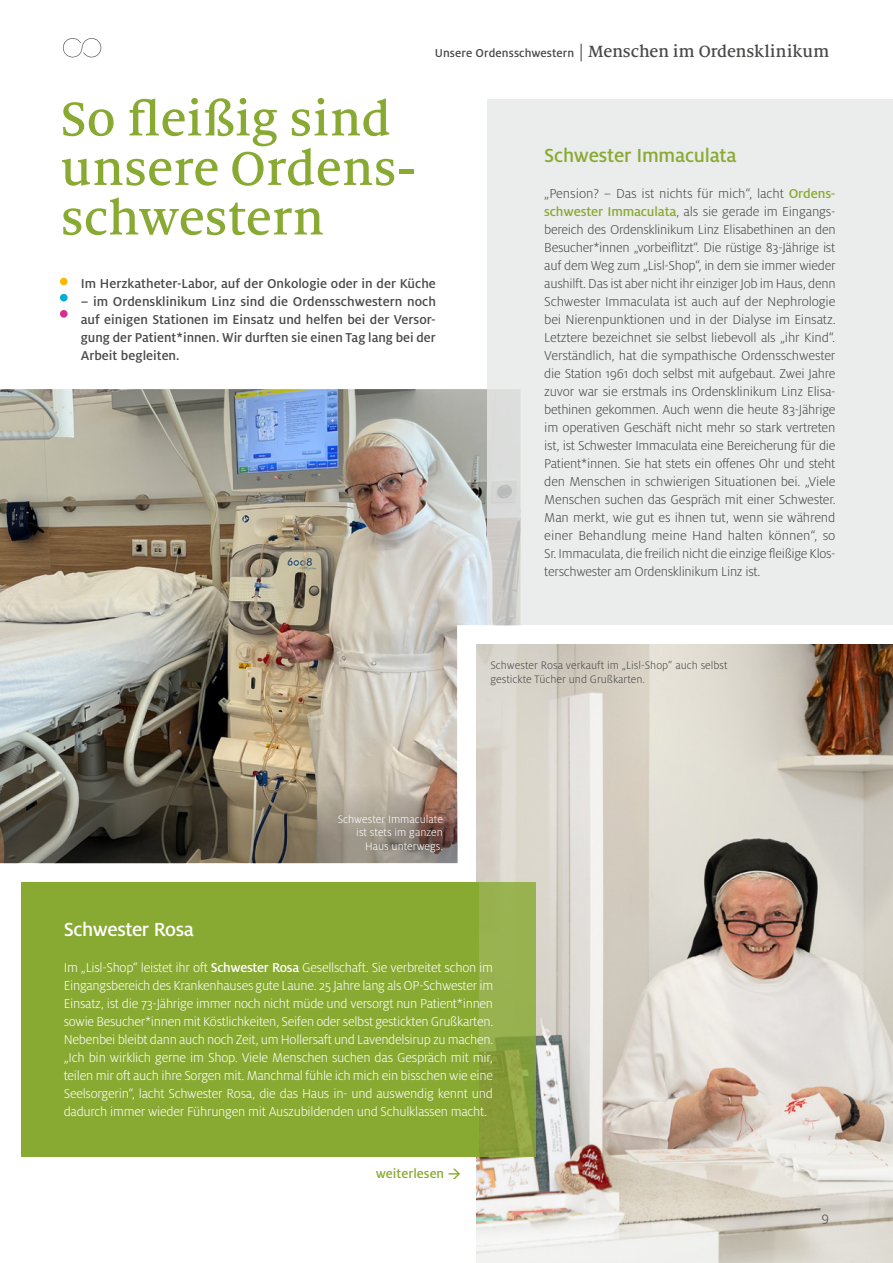
<style>
.page{position:relative;width:893px;height:1263px;background:#fff}
.page>*{position:absolute;margin:0;border:0;box-sizing:border-box;transform-origin:0 0}
.t1{font:500 52.5px/49.5px "Milo Serif Pro";color:#89aa32}
.t2{font:500 21px "Milo OT";letter-spacing:-.01em;color:#89aa32}
.t3{font:500 21px "Milo OT";letter-spacing:-.02em;color:#fff}
.t4{font:500 18px "Milo Serif Pro";letter-spacing:-.005em;color:#494948}
.t5{font:300 15px "Milo OT";color:#494948}
.t6{font:300 14.25px/18px "Milo OT";letter-spacing:-.02em;color:#494948;text-align:justify}
.t7{font:300 14.25px/18px "Milo OT";letter-spacing:-.02em;color:#fff;text-align:justify}
.t8{font:500 14.25px/18px "Milo OT";color:#494948;text-align:justify}
.t9{font:500 14.25px "Milo OT";color:#89aa32}
.t10{font:300 12px/13.5px "Milo OT";color:#494948}
.t11{font:300 12px/13.5px "Milo OT";color:#fff;text-align:right}
.s1{font-family:"Milo OT";font-size:12.75px}
.s2{font-weight:500;color:#89aa32}
.s3{font-weight:500}
</style>
<div class="page">
<img style="left:0;top:389px;width:520px;height:474px">
<img style="left:476px;top:644px;width:417px;height:619px">
<svg style="left:0;top:785px;width:457px;height:78px;background:#6c6456"></svg>
<div style="left:487px;top:100px;width:406px;height:525px;background:#e7e8e8"></div>
<div style="left:21px;top:882px;width:515px;height:275px;background:#89aa32"></div>
<div style="left:60px;top:278px;width:8px;height:7px;background:#fbba00;border-radius:50%"></div>
<div style="left:60px;top:294px;width:8px;height:7px;background:#00afd3;border-radius:50%"></div>
<div style="left:60px;top:310px;width:8px;height:8px;background:#d8308a;border-radius:50%"></div>
<svg style="left:63px;top:38px;width:38px;height:19px"></svg>
<p class="t4" style="left:435px;top:41px;width:396px"><span class="s1">Unsere Ordensschwestern</span> | Menschen im Ordensklinikum</p>
<h1 class="t1" style="left:61px;top:94px;width:357px">So fleißig sind unsere Ordens&shy;schwestern</h1>
<p class="t8" style="left:81px;top:275px;width:357px">Im Herzkatheter-Labor, auf der Onkologie oder in der Küche</p>
<p class="t8" style="left:81px;top:293px;width:357px">– im Ordensklinikum Linz sind die Ordensschwestern noch auf einigen Stationen im Einsatz und helfen bei der Versor&shy;gung der Patient*innen. Wir durften sie einen Tag lang bei der Arbeit begleiten.</p>
<h2 class="t2" style="left:544px;top:144px;width:194px">Schwester Immaculata</h2>
<p class="t6" style="left:544px;top:185px;width:293px">„Pension? – Das ist nichts für mich“, lacht <span class="s2">Ordens&shy;schwester Immaculata</span>, als sie gerade im Eingangs&shy;bereich des Ordensklinikum Linz Elisabethinen an den Besucher*innen „vorbeiflitzt“. Die rüstige 83-Jährige ist auf dem Weg zum „Lisl-Shop“, in dem sie immer wieder aushilft. Das ist aber nicht ihr einziger Job im Haus, denn Schwester Immaculata ist auch auf der Nephrologie bei Nierenpunktionen und in der Dialyse im Einsatz.<br>Letztere bezeichnet sie selbst liebevoll als „ihr Kind“.<br>Verständlich, hat die sympathische Ordensschwester die Station 1961 doch selbst mit aufgebaut. Zwei Jahre zuvor war sie erstmals ins Ordensklinikum Linz Elisa&shy;bethinen gekommen. Auch wenn die heute 83-Jährige im operativen Geschäft nicht mehr so stark vertreten ist, ist Schwester Immaculata eine Bereicherung für die Patient*innen. Sie hat stets ein offenes Ohr und steht den Menschen in schwierigen Situationen bei. „Viele Menschen suchen das Gespräch mit einer Schwester.<br>Man merkt, wie gut es ihnen tut, wenn sie während einer Behandlung meine Hand halten können“, so Sr. Immaculata, die freilich nicht die einzige fleißige Klos&shy;terschwester am Ordensklinikum Linz ist.</p>
<p class="t10" style="left:490px;top:659px;width:239px">Schwester Rosa verkauft im „Lisl-Shop” auch selbst gestickte Tücher und Grußkarten.</p>
<p class="t11" style="left:338px;top:812px;width:107px">Schwester Immaculate ist stets im ganzen<br>Haus unterwegs.</p>
<h2 class="t3" style="left:64px;top:918px;width:132px">Schwester Rosa</h2>
<p class="t7" style="left:64px;top:959px;width:431px">Im „Lisl-Shop“ leistet ihr oft <span class="s3">Schwester Rosa</span> Gesellschaft. Sie verbreitet schon im Eingangsbereich des Krankenhauses gute Laune. 25 Jahre lang als OP-Schwester im Einsatz, ist die 73-Jährige immer noch nicht müde und versorgt nun Patient*innen sowie Besucher*innen mit Köstlichkeiten, Seifen oder selbst gestickten Grußkarten.<br>Nebenbei bleibt dann auch noch Zeit, um Hollersaft und Lavendelsirup zu machen. „Ich bin wirklich gerne im Shop. Viele Menschen suchen das Gespräch mit mir, teilen mir oft auch ihre Sorgen mit. Manchmal fühle ich mich ein bisschen wie eine Seelsorgerin“, lacht Schwester Rosa, die das Haus in- und auswendig kennt und dadurch immer wieder Führungen mit Auszubildenden und Schulklassen macht.</p>
<p class="t9" style="left:376px;top:1165px;width:87px">weiterlesen →</p>
<p class="t5" style="left:822px;top:1211px;width:9px">9</p>
</div>
